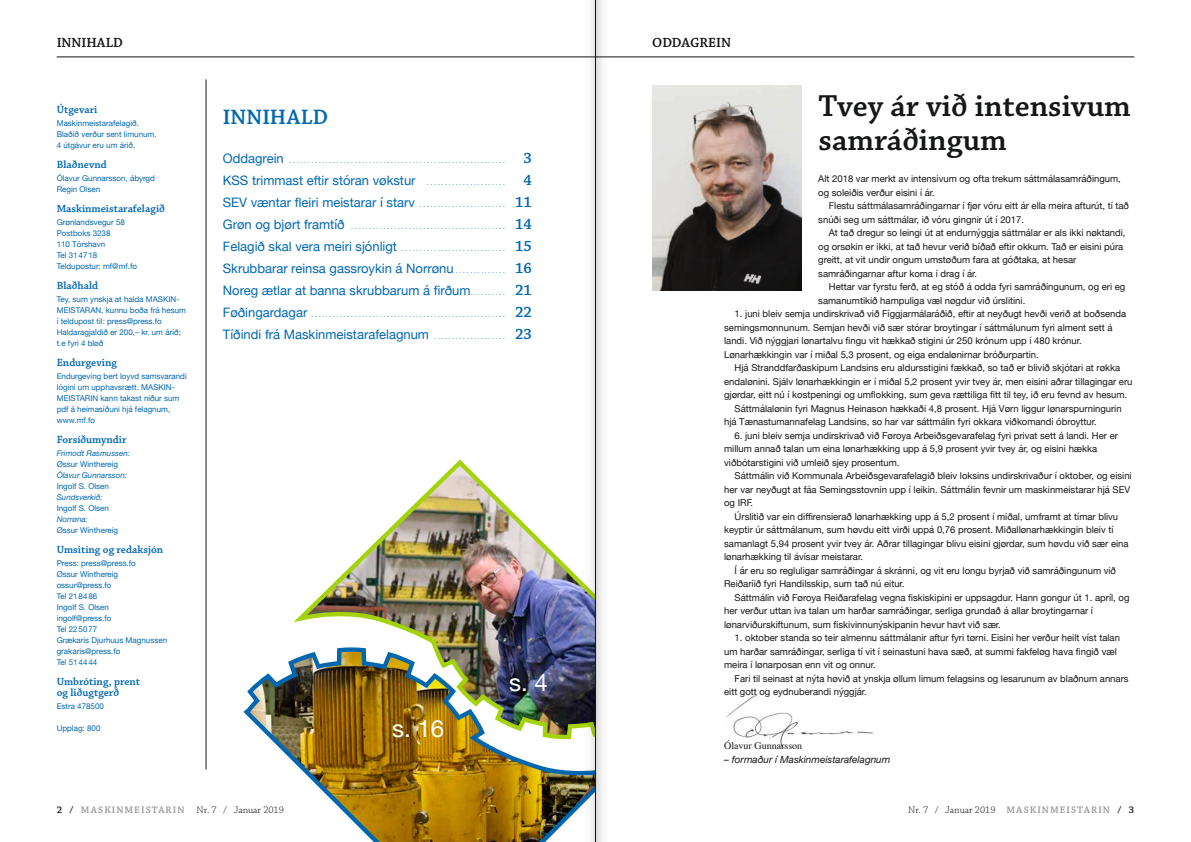
<style>
.page{position:relative;width:1191px;height:842px;background:#fff}
.page>*{position:absolute;margin:0;border:0;box-sizing:border-box;transform-origin:0 0}
.t1{font:600 32px/34px "Chaparral Pro";color:#151616}
.t2{font:24px "Helvetica Neue";color:#fff}
.t3{font:600 22px "Chaparral Pro";letter-spacing:.015em;color:#0067b0}
.t4{font:600 15.6px "Chaparral Pro";color:#0067b0}
.t5{font:600 14px "Chaparral Pro";color:#151616}
.t6{font:13px "Helvetica Neue";color:#0067b0}
.t7{font:600 11px/11px "Chaparral Pro";color:#0067b0}
.t8{font:600 10px "Chaparral Pro";letter-spacing:.105em;color:#979898}
.t9{font:300 10px "Chaparral Pro";color:#151616}
.t10{font:italic 10px "Helvetica Neue";color:#151616}
.t11{font:10px "Times";color:#151616}
.t12{font:9.5px/13.5px "Helvetica Neue";color:#151616}
.t13{font:8px/11px "Helvetica Neue";color:#0067b0}
.t14{font:8px/11px "Helvetica Neue";color:#0067b0}
.t15{font:italic 8px "Helvetica Neue";color:#0067b0}
.t16{font:6.5px "Helvetica Neue";color:#0067b0}
.s1{font-size:13px}
.s2{font-size:6.5px}
.s3{color:#151616}
.s4{font-weight:300;color:#151616}
.s5{font-weight:600;color:#979898}
.s6{font-weight:600}
</style>
<div class="page">
<hr style="left:57px;top:57px;width:1077px;height:1px;background:#151616">
<hr style="left:206px;top:79px;width:1px;height:690px;background:#151616">
<img style="left:243px;top:673px;width:325px;height:169px">
<img style="left:286px;top:459px;width:282px;height:304px">
<img style="left:652px;top:85px;width:149px;height:206px">
<img style="left:726px;top:694px;width:147px;height:55px">
<svg style="left:568px;top:0;width:54px;height:842px"></svg>
<hr style="left:595px;top:0;width:1px;height:842px;background:#151616">
<h3 class="t5" style="left:57px;top:35px;width:9px">inni</h3>
<h3 class="t5" style="left:86px;top:35px;width:36px">hald</h3>
<h3 class="t5" style="left:652px;top:35px;width:80px">ODDAGREIN</h3>
<p class="t7" style="left:57px;top:105px;width:42px">Útgevari</p>
<p class="t14" style="left:57px;top:118px;width:101px">Maskinmeistarafelagið.<br>Blaðið verður sent limunum.<br>4 útgávur eru um árið.</p>
<p class="t7" style="left:57px;top:160px;width:52px">Blaðnevnd</p>
<p class="t13" style="left:57px;top:173px;width:100px">Ólavur Gunnarsson, ábyrgd<br>Regin Olsen</p>
<p class="t7" style="left:57px;top:204px;width:110px">Maskinmeistarafelagið</p>
<p class="t13" style="left:57px;top:217px;width:82px">Grønlandsvegur 58<br>Postboks 3238<br>110 Tórshavn<br>Tel 314718<br>Teldupostur: mf@mf.fo</p>
<p class="t7" style="left:57px;top:281px;width:43px">Blaðhald</p>
<p class="t13" style="left:57px;top:294px;width:131px">Tey, sum ynskja at halda Maskin&shy;m eistaran, kunnu boða frá hesum í teldupost til: press@press.fo<br>Haldaragjaldið er 200,– kr. um árið; t.e fyri 4 bløð</p>
<p class="t7" style="left:57px;top:358px;width:62px">Endurgeving</p>
<p class="t13" style="left:57px;top:371px;width:132px">Endurgeving bert loyvd samsvarandi lógini um upphavsrætt. MASKIN-<br>MEISTARIN kann takast niður sum pdf á heimasíðuni hjá felagnum, www.mf.fo</p>
<p class="t7" style="left:57px;top:435px;width:71px">Forsíðumyndir</p>
<p class="t15" style="left:57px;top:449px;width:75px">Frimodt Rasmussen:</p>
<p class="t13" style="left:57px;top:459px;width:63px">Øssur Winthereig</p>
<p class="t15" style="left:57px;top:471px;width:72px">Ólavur Gunnarsson:</p>
<p class="t13" style="left:57px;top:481px;width:54px">I ngolf S. Olsen</p>
<p class="t15" style="left:57px;top:493px;width:47px">Sundsverkið:</p>
<p class="t13" style="left:57px;top:503px;width:54px">I ngolf S. Olsen</p>
<p class="t15" style="left:57px;top:515px;width:33px">Norrøna:</p>
<p class="t13" style="left:57px;top:525px;width:63px">Øssur Winthereig</p>
<p class="t7" style="left:57px;top:545px;width:108px">Umsiting og redaksjón</p>
<p class="t13" style="left:57px;top:558px;width:112px">Press: press@press.fo<br>Øssur Winthereig ossur@press.fo<br>Tel 218486<br>I ngolf S. Olsen<br>ingolf@press.fo<br>Tel 225077<br>Grækaris Djurhuus Magnussen grakaris@press.fo<br>Tel 514444</p>
<p class="t7" style="left:57px;top:677px;width:85px">Umbróting, prent og liðugtgerð</p>
<p class="t13" style="left:57px;top:701px;width:49px">Estra 478500</p>
<p class="t13" style="left:57px;top:723px;width:45px">Upplag: 800</p>
<h3 class="t3" style="left:223px;top:105px;width:103px">Innihald</h3>
<p class="t16" style="left:223px;top:156px;width:68px"><span class="s1">Oddagrein</span> ............................................................</p>
<h3 class="t4" style="left:523px;top:149px;width:10px">3</h3>
<h3 class="t6" style="left:223px;top:171px;width:10px">KSS</h3>
<h3 class="t6" style="left:252px;top:171px;width:178px">trimmast eftir stóran vøkstur <span class="s2">.....................</span></h3>
<h3 class="t4" style="left:523px;top:171px;width:10px">4</h3>
<h3 class="t6" style="left:223px;top:193px;width:200px">SEV væntar fleiri meistarar í starv <span class="s2">.......................</span></h3>
<h3 class="t4" style="left:515px;top:193px;width:18px">11</h3>
<p class="t16" style="left:223px;top:222px;width:129px"><span class="s1">Grøn og bjørt framtíð</span> ...........................................</p>
<h3 class="t4" style="left:515px;top:215px;width:18px">14</h3>
<h3 class="t6" style="left:223px;top:237px;width:182px">Felagið skal vera meiri sjónligt <span class="s2">............................</span></h3>
<h3 class="t4" style="left:515px;top:237px;width:18px">15</h3>
<h3 class="t6" style="left:223px;top:259px;width:234px">Skrubbarar reinsa gassroykin á Norrønu <span class="s2">..............</span></h3>
<h3 class="t4" style="left:515px;top:259px;width:18px">16</h3>
<h3 class="t6" style="left:223px;top:281px;width:251px">Noreg ætlar at banna skrubbarum á firðum <span class="s2">.........</span></h3>
<h3 class="t4" style="left:515px;top:281px;width:18px">21</h3>
<p class="t16" style="left:223px;top:310px;width:92px"><span class="s1">Føðingardagar</span> .....................................................</p>
<h3 class="t4" style="left:515px;top:303px;width:18px">22</h3>
<h3 class="t6" style="left:223px;top:325px;width:215px">Tíðindi frá Maskinmeistarafelagnum <span class="s2">...................</span></h3>
<h3 class="t4" style="left:515px;top:325px;width:18px">23</h3>
<h2 class="t2" style="left:392px;top:711px;width:54px">s. 16</h2>
<h2 class="t2" style="left:509px;top:665px;width:40px">s. 4</h2>
<h1 class="t1" style="left:818px;top:90px;width:314px">Tvey ár við intensivum samráðingum</h1>
<p class="t12" style="left:818px;top:173px;width:304px">Alt 2018 var merkt av intensivum og ofta trekum sáttmálasamráðingum, og soleiðis verður eisini í ár.</p>
<p class="t12" style="left:818px;top:200px;width:312px;text-indent:10px">Flestu sáttmálasamráðingarnar í fjør vóru eitt ár ella meira afturút, tí tað snúði seg um sáttmálar, ið vóru gingnir út í 2017.</p>
<p class="t12" style="left:818px;top:227px;width:309px;text-indent:11px">At tað dregur so leingi út at endurnýggja sáttmálar er als ikki nøktandi, og orsøkin er ikki, at tað hevur verið bíðað eftir okkum. Tað er eisini púra greitt, at vit undir ongum umstøðum fara at góðtaka, at hesar samráðingarnar aftur koma í drag í ár.</p>
<p class="t12" style="left:818px;top:281px;width:308px;text-indent:10px">Hettar var fyrstu ferð, at eg stóð á odda fyri samráðingunum, og eri eg samanumtikið hampuliga væl nøgdur við úrslitini.</p>
<p class="t12" style="left:724px;top:308px;width:403px;text-indent:11px">1. juni bleiv semja undirskrivað við Fíggjarmálaráðið, eftir at neyðugt hevði verið at boðsenda semingsmonnunum. Semjan hevði við sær stórar broytingar í sáttmálunum fyri alment sett á landi. Við nýggjari lønartalvu fingu vit hækkað stigini úr 250 krónum upp í 480 krónur.<br>Lønarhækkingin var í miðal 5,3 prosent, og eiga endalønirnar bróðurpartin.</p>
<p class="t12" style="left:734px;top:362px;width:387px">Hjá Stranddfarðaskipum Landsins eru aldursstigini fækkað, so tað er blivið skjótari at røkka</p>
<p class="t12" style="left:724px;top:375px;width:410px">endalønini. Sjálv lønarhækkingin er í miðal 5,2 prosent yvir tvey ár, men eisini aðrar tillagingar eru</p>
<p class="t12" style="left:724px;top:389px;width:404px">gjørdar, eitt nú í kostpeningi og umflokking, sum geva rættiliga fitt til tey, ið eru fevnd av hesum.</p>
<p class="t12" style="left:734px;top:402px;width:388px">Sáttmálalønin fyri Magnus Heinason hækkaði 4,8 prosent. Hjá Vørn liggur lønarspurningurin</p>
<p class="t12" style="left:724px;top:416px;width:374px">hjá Tænastumannafelag Landsins, so har var sáttmálin fyri okkara viðkomandi óbroyttur.</p>
<p class="t12" style="left:724px;top:429px;width:395px;text-indent:10px">6. juni bleiv semja undirskrivað við Føroya Arbeiðsgevarafelag fyri privat sett á landi. Her er millum annað talan um eina lønarhækking upp á 5,9 prosent yvir tvey ár, og eisini hækka viðbótarstigini við umleið sjey prosentum.</p>
<p class="t12" style="left:724px;top:470px;width:409px;text-indent:10px">Sáttmálin við Kommunala Arbeiðsgevarafelagið bleiv loksins undirskrivaður í oktober, og eisini her var neyðugt at fáa Semingsstovnin upp í leikin. Sáttmálin fevnir um maskinmeistarar hjá SEV og I RF.</p>
<p class="t12" style="left:724px;top:510px;width:406px;text-indent:10px">Úrslitið var ein diffirensierað lønarhækking upp á 5,2 prosent í miðal, umframt at tímar blivu keyptir úr sáttmálanum, sum høvdu eitt virði uppá 0,76 prosent. Miðallønarhækkingin bleiv tí samanlagt 5,94 prosent yvir tvey ár. Aðrar tillagingar blivu eisini gjørdar, sum høvdu við sær eina lønarhækking til ávísar meistarar.</p>
<p class="t12" style="left:724px;top:564px;width:393px;text-indent:10px">Í ár eru so regluligar samráðingar á skránni, og vit eru longu byrjað við samráðingunum við<br>Reiðaríið fyri Handilsskip, sum tað nú eitur.</p>
<p class="t12" style="left:724px;top:591px;width:407px;text-indent:10px">Sáttmálin við Føroya Reiðarafelag vegna fiskiskipini er uppsagdur. Hann gongur út 1. apríl, og her verður uttan iva talan um harðar samráðingar, serliga grundað á allar broytingarnar í lønarviðurskiftunum, sum fiskivinnunýskipanin hevur havt við sær.</p>
<p class="t12" style="left:724px;top:632px;width:397px;text-indent:10px">1. oktober standa so teir almennu sáttmálanir aftur fyri tørni. Eisini her verður heilt víst talan um harðar samráðingar, serliga tí vit í seinastuni hava sæð, at summi fakfeløg hava fingið væl meira í lønarposan enn vit og onnur.</p>
<p class="t12" style="left:724px;top:672px;width:406px;text-indent:10px">Fari til seinast at nýta høvið at ynskja øllum limum felagsins og lesarunum av blaðnum annars eitt gott og eydnuberandi nýggjár.</p>
<p class="t11" style="left:724px;top:736px;width:80px">Ólavur Gunnarsson</p>
<p class="t10" style="left:724px;top:753px;width:168px">– formaður í Maskinmeistarafelagnum</p>
<p class="t8" style="left:57px;top:804px;width:229px"><span class="s3">2 /</span> MASKINMEISTARIN <span class="s4">Nr. 7 / Januar 2019</span></p>
<p class="t9" style="left:908px;top:804px;width:227px">Nr. 7 / Januar 2019 <span class="s5">MASKINMEISTARIN</span> <span class="s6">/ 3</span></p>
</div>
